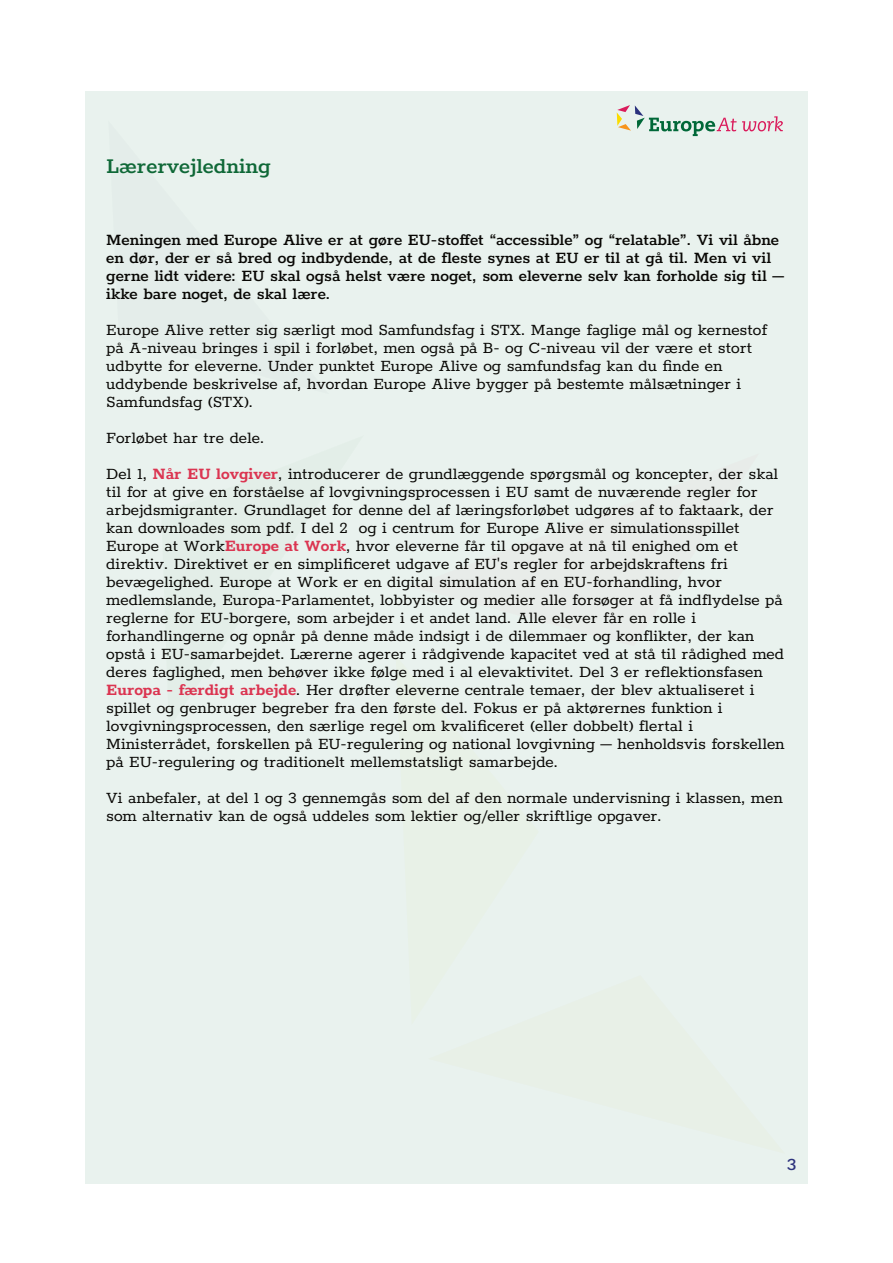
<style>
.page{position:relative;width:893px;height:1263px;background:#fff}
.page>*{position:absolute;margin:0;border:0;box-sizing:border-box;transform-origin:0 0}
.t1{font:600 24px "Rokkitt";color:#0f6837}
.t2{font:500 19.5px "Rokkitt";color:#2d337d}
.t3{font:18px/18px "Rokkitt";color:#080704}
.t4{font:600 18px/18px "Rokkitt";color:#080704}
.s1{font-weight:700;color:#db3551}
</style>
<div class="page">
<div style="left:85px;top:91px;width:723px;height:1093px;background:#e9f2ee"></div>
<svg style="left:617px;top:105px;width:166px;height:31px"></svg>
<h1 class="t1" style="left:106px;top:153px;width:166px">Lærervejledning</h1>
<p class="t4" style="left:106px;top:231px;width:679px">Meningen med Europe Alive er at gøre EU-stoffet “accessible” og “relatable”. Vi vil åbne en dør, der er så bred og indbydende, at de fleste synes at EU er til at gå til. Men vi vil gerne lidt videre: EU skal også helst være noget, som eleverne selv kan forholde sig til – ikke bare noget, de skal lære.</p>
<p class="t3" style="left:106px;top:321px;width:662px">Europe Alive retter sig særligt mod Samfundsfag i STX. Mange faglige mål og kernestof på A-niveau bringes i spil i forløbet, men også på B- og C-niveau vil der være et stort udbytte for eleverne. Under punktet Europe Alive og samfundsfag kan du finde en uddybende beskrivelse af, hvordan Europe Alive bygger på bestemte målsætninger i Samfundsfag (STX).</p>
<p class="t3" style="left:106px;top:420px;width:673px;line-height:36px">Forløbet har tre dele.<br>Del 1, <span class="s1">Når EU lovgiver</span>, introducerer de grundlæggende spørgsmål og koncepter, der skal</p>
<p class="t3" style="left:106px;top:483px;width:680px">til for at give en forståelse af lovgivningsprocessen i EU samt de nuværende regler for arbejdsmigranter. Grundlaget for denne del af læringsforløbet udgøres af to faktaark, der kan downloades som pdf. I del 2 og i centrum for Europe Alive er simulationsspillet Europe at Work<span class="s1">Europe at Work</span>, hvor eleverne får til opgave at nå til enighed om et direktiv. Direktivet er en simplificeret udgave af EU's regler for arbejdskraftens fri bevægelighed. Europe at Work er en digital simulation af en EU-forhandling, hvor medlemslande, Europa-Parlamentet, lobbyister og medier alle forsøger at få indflydelse på reglerne for EU-borgere, som arbejder i et andet land. Alle elever får en rolle i forhandlingerne og opnår på denne måde indsigt i de dilemmaer og konflikter, der kan opstå i EU-samarbejdet. Lærerne agerer i rådgivende kapacitet ved at stå til rådighed med deres faglighed, men behøver ikke følge med i al elevaktivitet. Del 3 er reflektionsfasen <span class="s1">Europa - færdigt arbejde</span>. Her drøfter eleverne centrale temaer, der blev aktualiseret i spillet og genbruger begreber fra den første del. Fokus er på aktørernes funktion i lovgivningsprocessen, den særlige regel om kvalificeret (eller dobbelt) flertal i Ministerrådet, forskellen på EU-regulering og national lovgivning – henholdsvis forskellen på EU-regulering og traditionelt mellemstatsligt samarbejde.</p>
<p class="t3" style="left:106px;top:789px;width:678px">Vi anbefaler, at del 1 og 3 gennemgås som del af den normale undervisning i klassen, men som alternativ kan de også uddeles som lektier og/eller skriftlige opgaver.</p>
<p class="t2" style="left:787px;top:1154px;width:11px">3</p>
</div>
